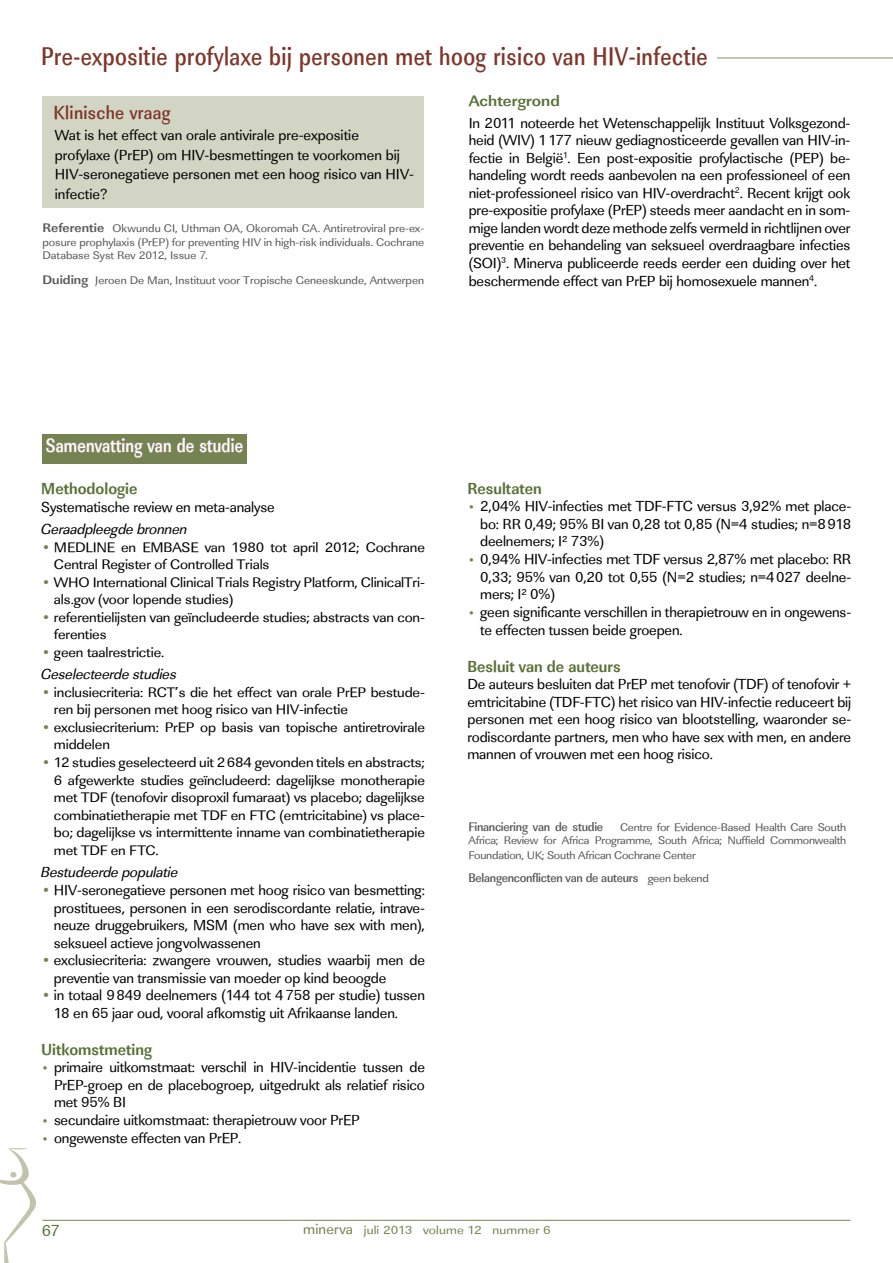
<style>
.page{position:relative;width:893px;height:1263px;background:#fff}
.page>*{position:absolute;margin:0;border:0;box-sizing:border-box;transform-origin:0 0}
.t1{font:500 26.4px "Linear Std Nr";letter-spacing:.02em;color:#7d3629;scale:.91 1}
.t2{font:500 19.8px "Linear Std Nr";letter-spacing:.015em;color:#fff;scale:.91 1}
.t3{font:500 19.5px "Linear Std Nr";letter-spacing:.015em;color:#7d3629}
.t4{font:700 16.5px "Linear Std Cd";color:#587037}
.t5{font:16.5px "Linear Std";color:#587037}
.t6{font:700 15.6px "Linear Std";color:#587037;scale:1.05 1}
.t7{font:15px/17.5px "Linear Std";letter-spacing:-.01em;color:#000;text-align:justify}
.t8{font:italic 15px "Linear Std";letter-spacing:-.01em;color:#000}
.t9{font:14.25px/17.5px "Linear Std";letter-spacing:-.01em;color:#000;scale:1.05 1}
.t10{font:500 12.9px "Linear Std Nr";letter-spacing:-.02em;color:#58595b;scale:1.05 1}
.t11{font:12.15px "Linear Std";letter-spacing:.01em;color:#748351;scale:1.11 1}
.t12{font:11.4px/13.5px "Linear Std";letter-spacing:-.015em;color:#58595b;text-align:justify;scale:1.05 1}
.s1{font-weight:700;font-size:12.9px}
.s2{color:#748351}
.s3{font-size:12px;color:#748351}
.s4{font-family:"Linear Std Nr";font-weight:500;font-size:12.9px}
.s5{font-family:"Linear Std";font-weight:400;font-size:11.4px}
.s6{font-size:15px}
</style>
<div class="page">
<div style="left:43px;top:96px;width:381px;height:111px;background:#d2d4c4"></div>
<div style="left:43px;top:434px;width:204px;height:29px;background:#748351"></div>
<svg style="left:46px;top:437px;width:125px;height:21px"></svg>
<svg style="left:177px;top:437px;width:66px;height:16px"></svg>
<hr style="left:43px;top:1220px;width:807px;height:1px;background:#748351">
<hr style="left:717px;top:58px;width:176px;height:1px;background:#667942">
<svg style="left:0;top:1148px;width:37px;height:115px"></svg>
<h1 class="t1" style="left:41px;top:40px;width:734px">Pre-expositie profylaxe bij personen met hoog risico van HIV-infectie</h1>
<p class="t6" style="left:469px;top:91px;width:88px">Achtergrond</p>
<p class="t7" style="left:469px;top:114px;width:383px">In 2011 noteerde het Wetenschappelijk Instituut Volksgezond&shy;heid (WIV) 1177 nieuw gediagnosticeerde gevallen van HIV-in&shy;fectie in België<sup>1</sup>. Een post-expositie profylactische (PEP) be&shy;handeling wordt reeds aanbevolen na een professioneel of een niet-professioneel risico van HIV-overdracht<sup>2</sup>. Recent krijgt ook pre-expositie profylaxe (PrEP) steeds meer aandacht en in som&shy;mige landen wordt deze methode zelfs vermeld in richtlijnen over preventie en behandeling van seksueel overdraagbare infecties (SOI)<sup>3</sup>. Minerva publiceerde reeds eerder een duiding over het beschermende effect van PrEP bij homosexuele mannen<sup>4</sup>.</p>
<h3 class="t3" style="left:54px;top:101px;width:119px">Klinische vraag</h3>
<p class="t7" style="left:55px;top:125px;width:360px;line-height:19.5px;text-align:left">Wat is het effect van orale antivirale pre-expositie profylaxe (PrEP) om HIV-besmettingen te voorkomen bij HIV-seronegatieve personen met een hoog risico van HIV&shy;infectie?</p>
<p class="t12" style="left:43px;top:222px;width:365px"><span class="s1">Referentie</span> Okwundu CI, Uthman OA, Okoromah CA. Antiretroviral pre-ex&shy;posure prophylaxis (PrEP) for preventing HIV in high-risk individuals. Cochrane Database Syst Rev 2012, Issue 7.</p>
<p class="t12" style="left:43px;top:273px;width:365px"><span class="s1">Duiding</span> Jeroen De Man, Instituut voor Tropische Geneeskunde, Antwerpen</p>
<h2 class="t2" style="left:46px;top:433px;width:219px">Samenvatting van de studie</h2>
<p class="t4" style="left:41px;top:478px;width:98px">Methodologie</p>
<p class="t7" style="left:41px;top:498px;width:235px">Systematische review en meta-analyse</p>
<p class="t8" style="left:41px;top:520px;width:148px">Geraadpleegde bronnen</p>
<p class="t9" style="left:54px;top:538px;width:355px;text-indent:-13px"><span class="s2">•</span> MEDLINE en EMBASE van 1980 tot april 2012; Cochrane<br>Central Register of Controlled Trials</p>
<p class="t9" style="left:54px;top:573px;width:355px;text-indent:-13px"><span class="s2">•</span> WHO International Clinical Trials Registry Platform, ClinicalTri&shy;als.gov (voor lopende studies)</p>
<p class="t9" style="left:54px;top:608px;width:355px;text-indent:-13px"><span class="s2">•</span> referentielijsten van geïncludeerde studies; abstracts van con&shy;ferenties</p>
<p class="t9" style="left:41px;top:644px;width:119px"><span class="s2">•</span> geen taalrestrictie.</p>
<p class="t8" style="left:41px;top:665px;width:137px">Geselecteerde studies</p>
<p class="t9" style="left:54px;top:683px;width:355px;text-indent:-13px"><span class="s2">•</span> inclusiecriteria: RCT’s die het effect van orale PrEP bestude&shy;ren bij personen met hoog risico van HIV-infectie</p>
<p class="t9" style="left:54px;top:718px;width:355px;text-indent:-13px"><span class="s2">•</span> exclusiecriterium: PrEP op basis van topische antiretrovirale middelen</p>
<p class="t9" style="left:54px;top:753px;width:355px;text-align:justify;text-indent:-13px"><span class="s2">•</span> 12 studies geselecteerd uit 2684 gevonden titels en abstracts; 6 afgewerkte studies geïncludeerd: dagelijkse monotherapie met TDF (tenofovir disoproxil fumaraat) vs placebo; dagelijkse combinatietherapie met TDF en FTC (emtricitabine) vs place&shy;bo; dagelijkse vs intermittente inname van combinatietherapie met TDF en FTC.</p>
<p class="t8" style="left:41px;top:863px;width:139px">Bestudeerde populatie</p>
<p class="t7" style="left:54px;top:881px;width:372px;text-indent:-13px"><span class="s2">•</span> HIV-seronegatieve personen met hoog risico van besmetting: prostituees, personen in een serodiscordante relatie, intrave&shy;neuze druggebruikers, MSM (men who have sex with men), seksueel actieve jongvolwassenen</p>
<p class="t7" style="left:54px;top:951px;width:372px;text-indent:-13px"><span class="s2">•</span> exclusiecriteria: zwangere vrouwen, studies waarbij men de preventie van transmissie van moeder op kind beoogde</p>
<p class="t7" style="left:54px;top:987px;width:372px;text-indent:-13px"><span class="s2">•</span> in totaal 9849 deelnemers (144 tot 4758 per studie) tussen<br>18 en 65 jaar oud, vooral afkomstig uit Afrikaanse landen.</p>
<p class="t4" style="left:41px;top:1039px;width:112px">Uitkomstmeting</p>
<p class="t7" style="left:54px;top:1058px;width:372px;text-indent:-13px"><span class="s3">•</span> primaire uitkomstmaat: verschil in HIV-incidentie tussen de PrEP-groep en de placebogroep, uitgedrukt als relatief risico met 95% BI</p>
<p class="t7" style="left:41px;top:1111px;width:320px"><span class="s3">•</span> secundaire uitkomstmaat: therapietrouw voor PrEP</p>
<p class="t7" style="left:41px;top:1129px;width:202px"><span class="s3">•</span> ongewenste effecten van PrEP.</p>
<p class="t4" style="left:467px;top:478px;width:76px">Resultaten</p>
<p class="t7" style="left:480px;top:498px;width:372px;text-indent:-13px"><span class="s3">•</span> 2,04% HIV-infecties met TDF-FTC versus 3,92% met place&shy;bo: RR 0,49; 95% BI van 0,28 tot 0,85 (N=4 studies; n=8918 deelnemers; I² 73%)</p>
<p class="t7" style="left:480px;top:550px;width:372px;text-indent:-13px"><span class="s3">•</span> 0,94% HIV-infecties met TDF versus 2,87% met placebo: RR 0,33; 95% van 0,20 tot 0,55 (N=2 studies; n=4027 deelne&shy;mers; I² 0%)</p>
<p class="t7" style="left:480px;top:603px;width:372px;line-height:18px;text-indent:-13px"><span class="s3">•</span> geen significante verschillen in therapietrouw en in ongewens&shy;te effecten tussen beide groepen.</p>
<p class="t4" style="left:467px;top:656px;width:155px">Besluit van de auteurs</p>
<p class="t7" style="left:467px;top:675px;width:385px">De auteurs besluiten dat PrEP met tenofovir (TDF) of tenofovir + emtricitabine (TDF-FTC) het risico van HIV-infectie reduceert bij personen met een hoog risico van blootstelling, waaronder se&shy;rodiscordante partners, men who have sex with men, en andere mannen of vrouwen met een hoog risico.</p>
<p class="t12" style="left:468px;top:820px;width:361px"><span class="s4">Financiering van de studie</span> Centre for Evidence-Based Health Care South<br>Africa; Review for Africa Programme, South Africa; Nuffield Commonwealth</p>
<p class="t12" style="left:468px;top:849px;width:218px">Foundation, UK; South African Cochrane Center</p>
<p class="t10" style="left:468px;top:869px;width:230px">Belangenconflicten van de auteurs <span class="s5">geen bekend</span></p>
<p class="t5" style="left:42px;top:1220px;width:20px">67</p>
<p class="t11" style="left:303px;top:1223px;width:224px"><span class="s6">minerva</span> juli 2013 volume 12 nummer 6</p>
</div>
